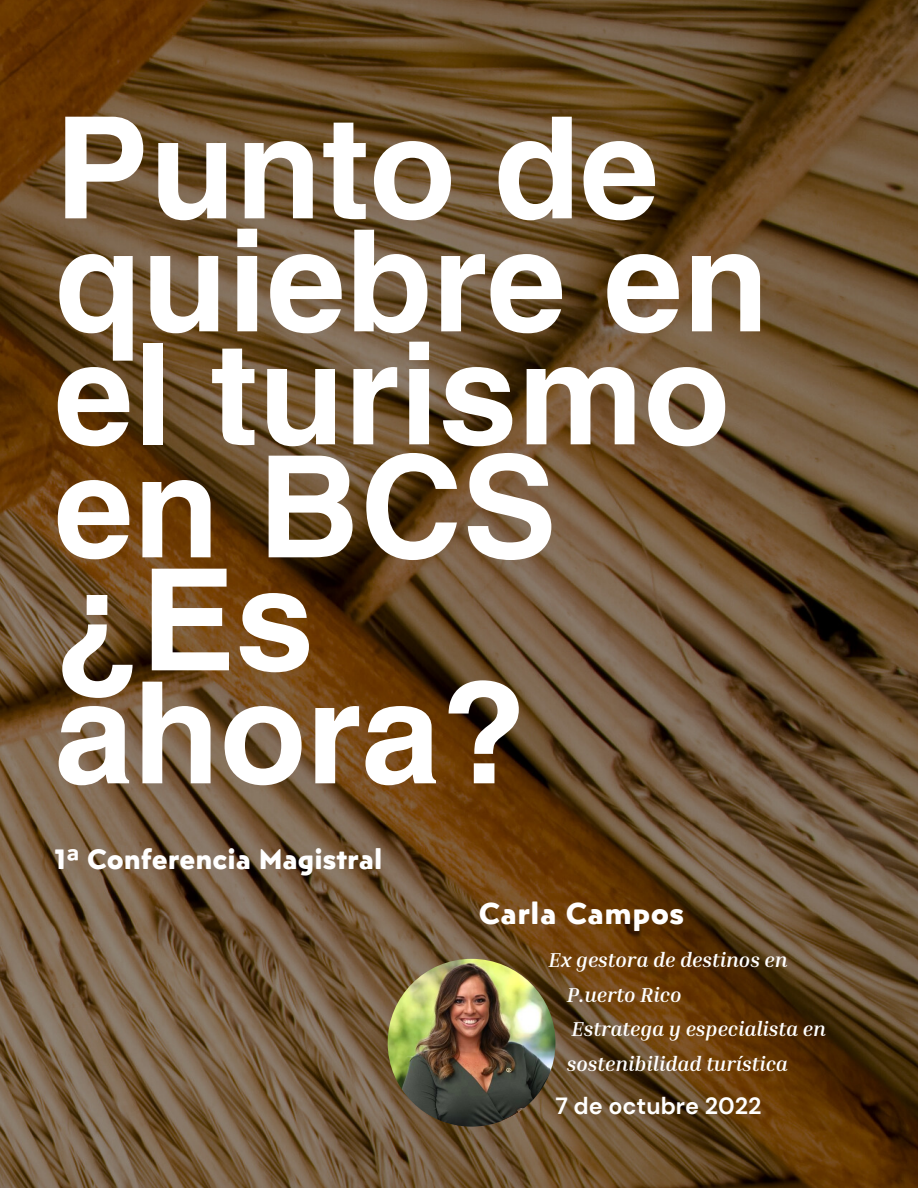
<style>
.page{position:relative;width:918px;height:1188px;background:#fff}
.page>*{position:absolute;margin:0;border:0;box-sizing:border-box;transform-origin:0 0}
.t1{font:700 141.6px/112.9px "Helvetica LT Thai";color:#fff}
.t2{font:700 30px "Posterama Text";letter-spacing:.015em;color:#fff}
.t3{font:700 27.75px "Posterama Text";color:#fff}
.t4{font:700 23.4px "DM Sans";color:#fff}
.t5{font:italic 700 20.55px/34.7px "Inria Serif";color:#fff}
</style>
<div class="page">
<img style="left:0;top:0;width:918px;height:1188px">
<img style="left:388px;top:959px;width:167px;height:168px;border-radius:84px">
<p class="t1" style="left:55px;top:113px;width:716px">Punto de quiebre en el turismo en BCS ¿Es ahora?</p>
<p class="t3" style="left:55px;top:840px;width:330px">1ª Conferencia Magistral</p>
<p class="t2" style="left:479px;top:893px;width:207px">Carla Campos</p>
<p class="t5" style="left:567px;top:942px;width:261px;text-indent:-18px">Ex gestora de destinos en<br>P.uerto Rico<br>Estratega y especialista en sostenibilidad turística</p>
<p class="t4" style="left:555px;top:1091px;width:207px">7 de octubre 2022</p>
</div>
